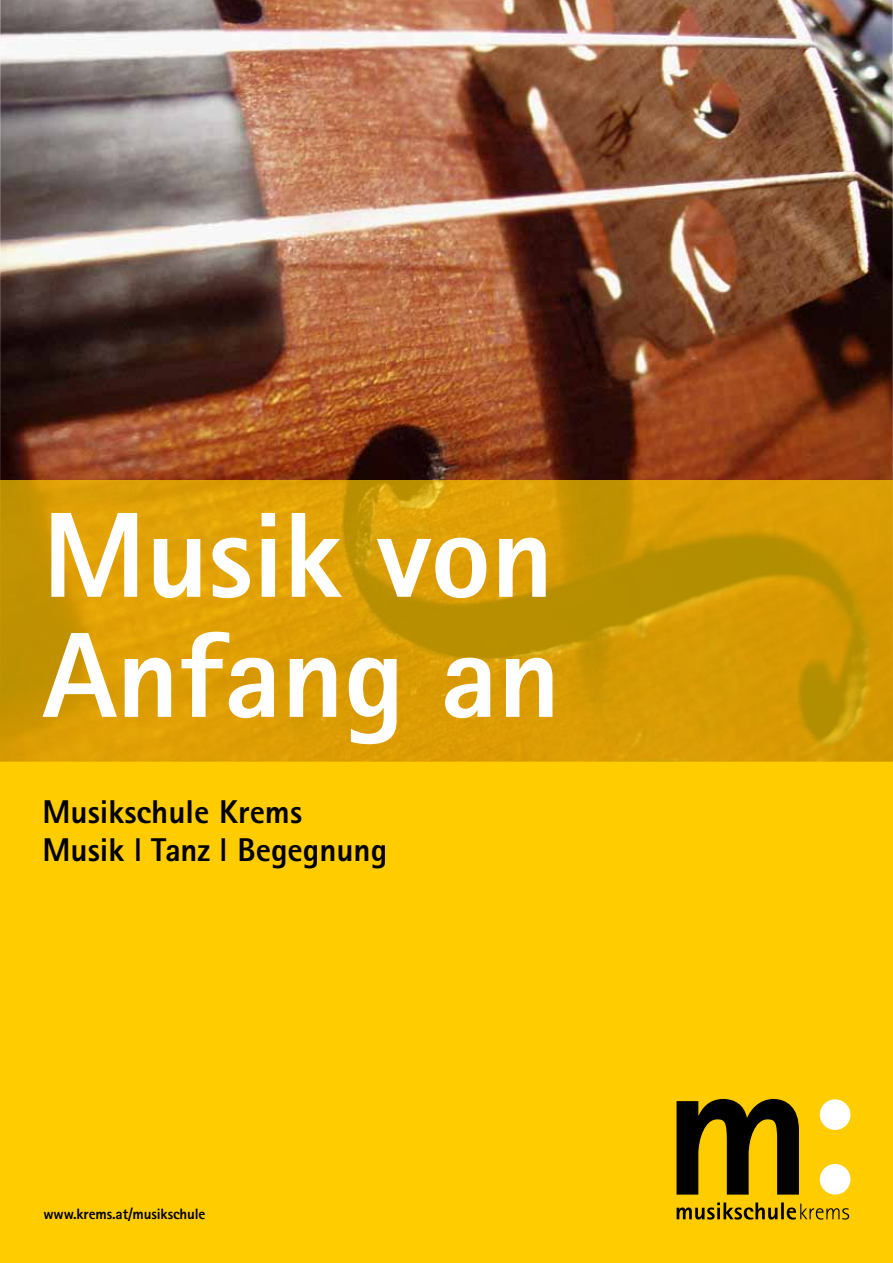
<style>
.page{position:relative;width:893px;height:1263px;background:#fff}
.page>*{position:absolute;margin:0;border:0;box-sizing:border-box;transform-origin:0 0}
.t1{font:800 121.5px/120px "Rotis Sans Serif";letter-spacing:-.005em;color:#fff}
.t2{font:800 33px/37.5px "Rotis Sans Serif";color:#000}
.t3{font:800 15px "Rotis Sans Serif";letter-spacing:-.01em;color:#000}
.s1{font-weight:700}
</style>
<div class="page">
<div style="left:0;top:761px;width:893px;height:502px;background:#fc0"></div>
<svg style="left:677px;top:1202px;width:172px;height:17px"></svg>
<div style="left:820px;top:1164px;width:30px;height:30px;background:#fff;border-radius:50%"></div>
<div style="left:820px;top:1099px;width:30px;height:31px;background:#fff;border-radius:50%"></div>
<svg style="left:676px;top:1099px;width:123px;height:95px"></svg>
<img style="left:0;top:0;width:893px;height:480px">
<svg style="left:0;top:480px;width:893px;height:281px;background:#d49a04"></svg>
<h1 class="t1" style="left:43px;top:494px;width:520px">Musik von<br>Anfang an</h1>
<p class="t2" style="left:43px;top:793px;width:346px">Musikschule Krems<br>Musik <span class="s1">I</span> Tanz <span class="s1">I</span> Begegnung</p>
<p class="t3" style="left:44px;top:1204px;width:164px">www.krems.at/musikschule</p>
</div>
